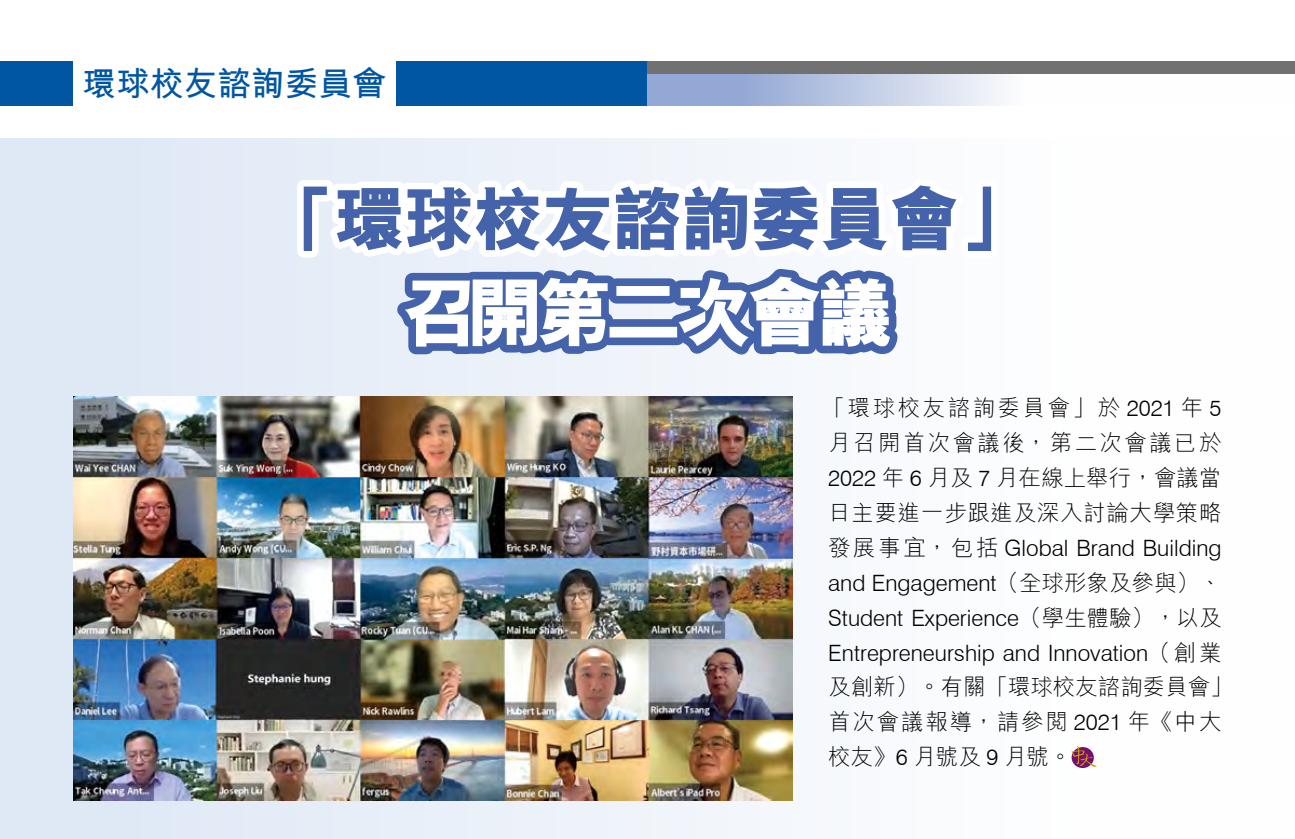
<style>
.page{position:relative;width:1295px;height:839px;background:#fff}
.page>*{position:absolute;margin:0;border:0;box-sizing:border-box;transform-origin:0 0}
.t1{font:800 76.73px "M Hei HK";letter-spacing:-.09em;color:#fff}
.t2{font:800 71.1px "M Hei HK";letter-spacing:-.025em;color:#4463aa}
.t3{font:700 33.75px "M Hei HK";color:#0056a3}
.t4{font:300 22.5px/34.9px "Swiss 721 BT";color:#000;text-align:justify}
.t5{font:300 22.5px/34.9px "M Hei HK";letter-spacing:.03em;color:#000;text-align:justify}
.t6{font:300 22.5px/34.9px "M Hei HK";color:#000}
.s1{font-family:"Swiss 721 BT"}
.s2{font-family:"M Hei HK"}
</style>
<div class="page">
<svg style="left:646px;top:74px;width:355px;height:30px;background:#b6c4e1"></svg>
<div style="left:563px;top:61px;width:732px;height:13px;background:#727171"></div>
<div style="left:0;top:61px;width:73px;height:44px;background:#0056a3"></div>
<div style="left:396px;top:61px;width:250px;height:44px;background:#0056a3"></div>
<div style="left:0;top:139px;width:1295px;height:700px;background:linear-gradient(to right,#dde7f5,#fff)"></div>
<img style="left:73px;top:396px;width:719px;height:404px">
<div style="left:1071px;top:747px;width:23px;height:21px;background:#750e6d;border-radius:50%"></div>
<svg style="left:1071px;top:746px;width:26px;height:20px"></svg>
<svg style="left:291px;top:104px;width:735px;height:270px"></svg>
<h3 class="t3" style="left:82px;top:59px;width:305px">環球校友諮詢委員會</h3>
<h2 class="t2" style="left:265px;top:184px;width:766px">「環球校友諮詢委員會」</h2>
<h1 class="t1" style="left:401px;top:275px;width:495px">召開第二次會議</h1>
<p class="t5" style="left:822px;top:390px;width:401px">「環球校友諮詢委員會」於 <span class="s1">2021</span> 年 <span class="s1">5</span>月召開首次會議後，第二次會議已於<span class="s1">2022</span> 年 <span class="s1">6</span> 月及 <span class="s1">7</span> 月在線上舉行，會議當日主要進一步跟進及深入討論大學策略</p>
<p class="t4" style="left:828px;top:530px;width:395px"><span class="s2">發展事宜，包括</span> Global Brand Building and Engagement<span class="s2">（全球形象及參與）、</span>Student Experience<span class="s2">（學生體驗），以及</span>Entrepreneurship and Innovation<span class="s2">（創業</span></p>
<p class="t6" style="left:828px;top:669px;width:406px">及創新）。有關「環球校友諮詢委員會」首次會議報導，請參閱 <span class="s1">2021</span> 年《中大校友》<span class="s1">6</span> 月號及 <span class="s1">9</span> 月號。</p>
</div>
